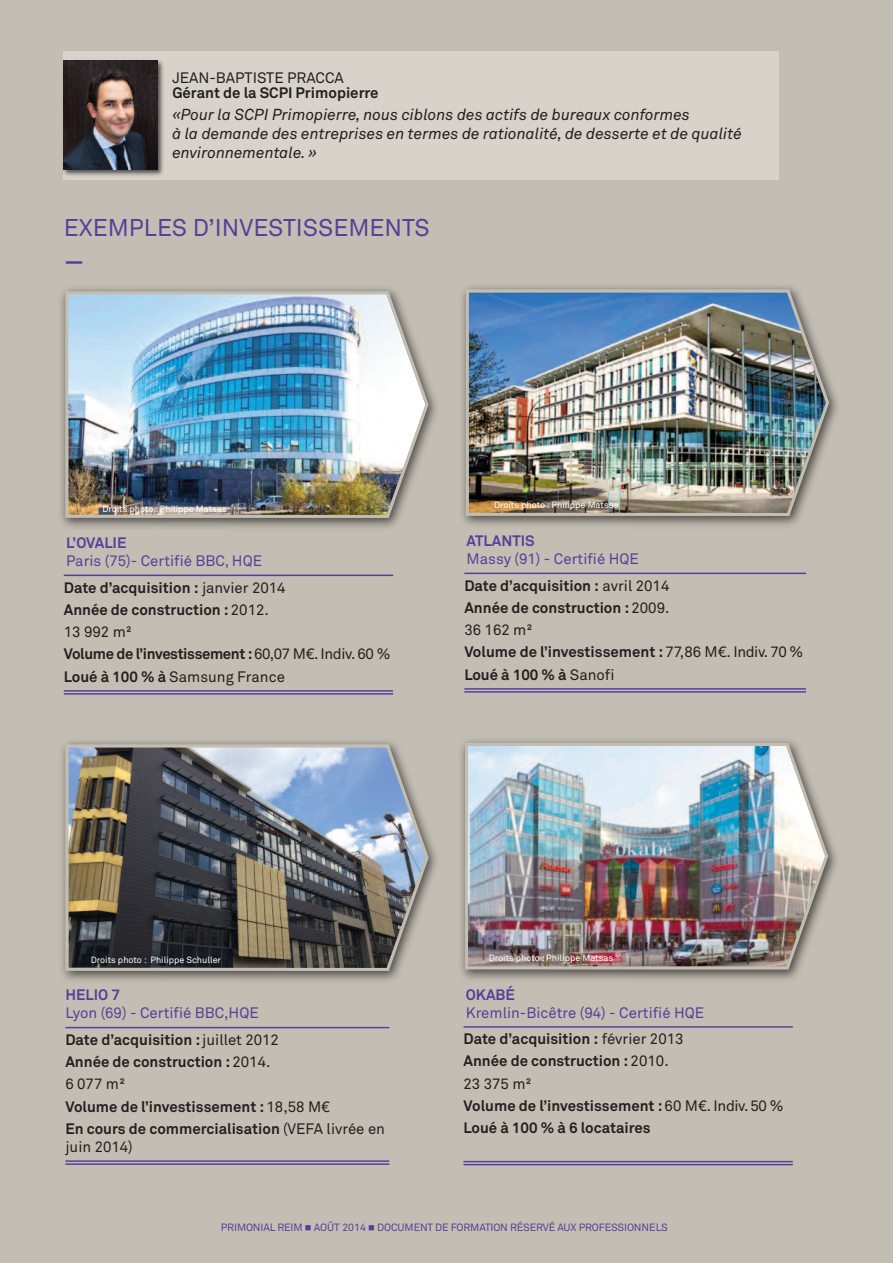
<style>
.page{position:relative;width:893px;height:1263px;background:#c3beb3}
.page>*{position:absolute;margin:0;border:0;box-sizing:border-box;transform-origin:0 0}
.t1{font:31.5px "Akkurat";color:#593e99}
.t2{font:24px "Akkurat";color:#593e99}
.t3{font:italic 15.75px/18.9px "Akkurat";color:#231f20}
.t4{font:700 15px/22.2px "Akkurat";color:#231f20}
.t5{font:15px/26.5px "Akkurat";color:#593e99}
.t6{font:700 15px/22.2px "Akkurat";letter-spacing:-.025em;color:#231f20}
.t7{font:15px "Akkurat";color:#231f20}
.t8{font:700 15px "Akkurat";color:#593e99}
.t9{font:10.5px "Akkurat";letter-spacing:-.015em;color:#593e99}
.t10{font:9px "Akkurat";color:#fff}
.s1{font-weight:700;color:#231f20}
.s2{color:#231f20}
.s3{font-weight:400}
</style>
<div class="page">
<div style="left:64px;top:51px;width:715px;height:129px;background:#d7d3ca"></div>
<img style="left:63px;top:56px;width:101px;height:124px">
<img style="left:64px;top:61px;width:93px;height:108px">
<hr style="left:64px;top:575px;width:329px;height:1px;background:#593e99">
<hr style="left:64px;top:690px;width:329px;height:2px;background:#593e99">
<hr style="left:64px;top:693px;width:329px;height:2px;background:#593e99">
<hr style="left:65px;top:1027px;width:324px;height:1px;background:#593e99">
<hr style="left:65px;top:1160px;width:324px;height:2px;background:#593e99">
<hr style="left:65px;top:1163px;width:324px;height:2px;background:#593e99">
<img style="left:61px;top:288px;width:376px;height:240px">
<img style="left:65px;top:291px;width:364px;height:227px">
<img style="left:62px;top:741px;width:375px;height:240px">
<img style="left:65px;top:744px;width:364px;height:227px">
<hr style="left:463px;top:1026px;width:330px;height:2px;background:#593e99">
<hr style="left:463px;top:1161px;width:330px;height:1px;background:#593e99">
<hr style="left:463px;top:1164px;width:330px;height:1px;background:#593e99">
<img style="left:461px;top:740px;width:376px;height:240px">
<img style="left:465px;top:743px;width:363px;height:226px">
<hr style="left:464px;top:573px;width:342px;height:1px;background:#593e99">
<hr style="left:464px;top:688px;width:342px;height:2px;background:#593e99">
<hr style="left:464px;top:691px;width:342px;height:2px;background:#593e99">
<img style="left:462px;top:286px;width:376px;height:240px">
<img style="left:466px;top:289px;width:363px;height:227px">
<p class="t7" style="left:172px;top:72px;width:173px">JEAN-BAPTISTE PRACCA</p>
<p class="t4" style="left:172px;top:83px;width:208px">Gérant de la SCPI Primopierre</p>
<p class="t3" style="left:172px;top:107px;width:571px">«Pour la SCPI Primopierre, nous ciblons des actifs de bureaux conformes<br>à la demande des entreprises en termes de rationalité, de desserte et de qualité environnementale. »</p>
<h2 class="t2" style="left:64px;top:219px;width:368px">EXEMPLES D’INVESTISSEMENTS</h2>
<h1 class="t1" style="left:64px;top:250px;width:22px">–</h1>
<p class="t10" style="left:102px;top:506px;width:126px">Droits photo : Philippe Matsas</p>
<p class="t8" style="left:66px;top:537px;width:62px">L’OVALIE</p>
<p class="t5" style="left:64px;top:549px;width:223px">Paris (75)- Certifié BBC, HQE<br><span class="s1">Date d’acquisition :</span> <span class="s2">janvier 2014</span></p>
<p class="t6" style="left:64px;top:600px;width:328px">Année de construction : <span class="s3">2012.<br>13 992 m²<br></span>Volume de l’investissement :<span class="s3">60,07 M€.Indiv.60 %<br></span>Loué à 100 % à <span class="s3">Samsung France</span></p>
<p class="t10" style="left:494px;top:502px;width:126px">Droits photo : Philippe Matsas</p>
<p class="t8" style="left:467px;top:535px;width:70px">ATLANTIS</p>
<p class="t5" style="left:464px;top:547px;width:207px">Massy (91) - Certifié HQE<br><span class="s1">Date d’acquisition :</span> <span class="s2">avril 2014</span></p>
<p class="t4" style="left:464px;top:598px;width:340px">Année de construction : <span class="s3">2009.<br>36 162 m²<br></span>Volume de l’investissement : <span class="s3">77,86 M€. Indiv.70 %<br></span>Loué à 100 % à <span class="s3">Sanofi</span></p>
<p class="t10" style="left:91px;top:956px;width:132px">Droits photo : Philippe Schuller</p>
<p class="t8" style="left:65px;top:990px;width:56px">HELIO 7</p>
<p class="t5" style="left:65px;top:1001px;width:215px">Lyon (69) - Certifié BBC,HQE<br><span class="s1">Date d’acquisition :</span><span class="s2">juillet 2012</span></p>
<p class="t4" style="left:65px;top:1052px;width:321px">Année de construction : <span class="s3">2014.<br>6 077 m²<br></span>Volume de l’investissement : <span class="s3">18,58 M€<br></span>En cours de commercialisation <span class="s3">(VEFA livrée en</span></p>
<p class="t7" style="left:65px;top:1141px;width:69px">juin 2014)</p>
<p class="t10" style="left:489px;top:955px;width:126px">Droits photo : Philippe Matsas</p>
<p class="t8" style="left:466px;top:989px;width:51px">OKABÉ</p>
<p class="t5" style="left:463px;top:1001px;width:242px">Kremlin-Bicêtre (94) - Certifié HQE<br><span class="s1">Date d’acquisition :</span> <span class="s2">février 2013</span></p>
<p class="t4" style="left:463px;top:1051px;width:321px">Année de construction : <span class="s3">2010.<br>23 375 m²<br></span>Volume de l’investissement : <span class="s3">60 M€. Indiv.50 %<br></span>Loué à 100 % à 6 locataires</p>
<p class="t9" style="left:221px;top:1223px;width:448px">PRIMONIAL REIM ■ AOÛT 2014 ■ DOCUMENT DE FORMATION RÉSERVÉ AUX PROFESSIONNELS</p>
</div>
